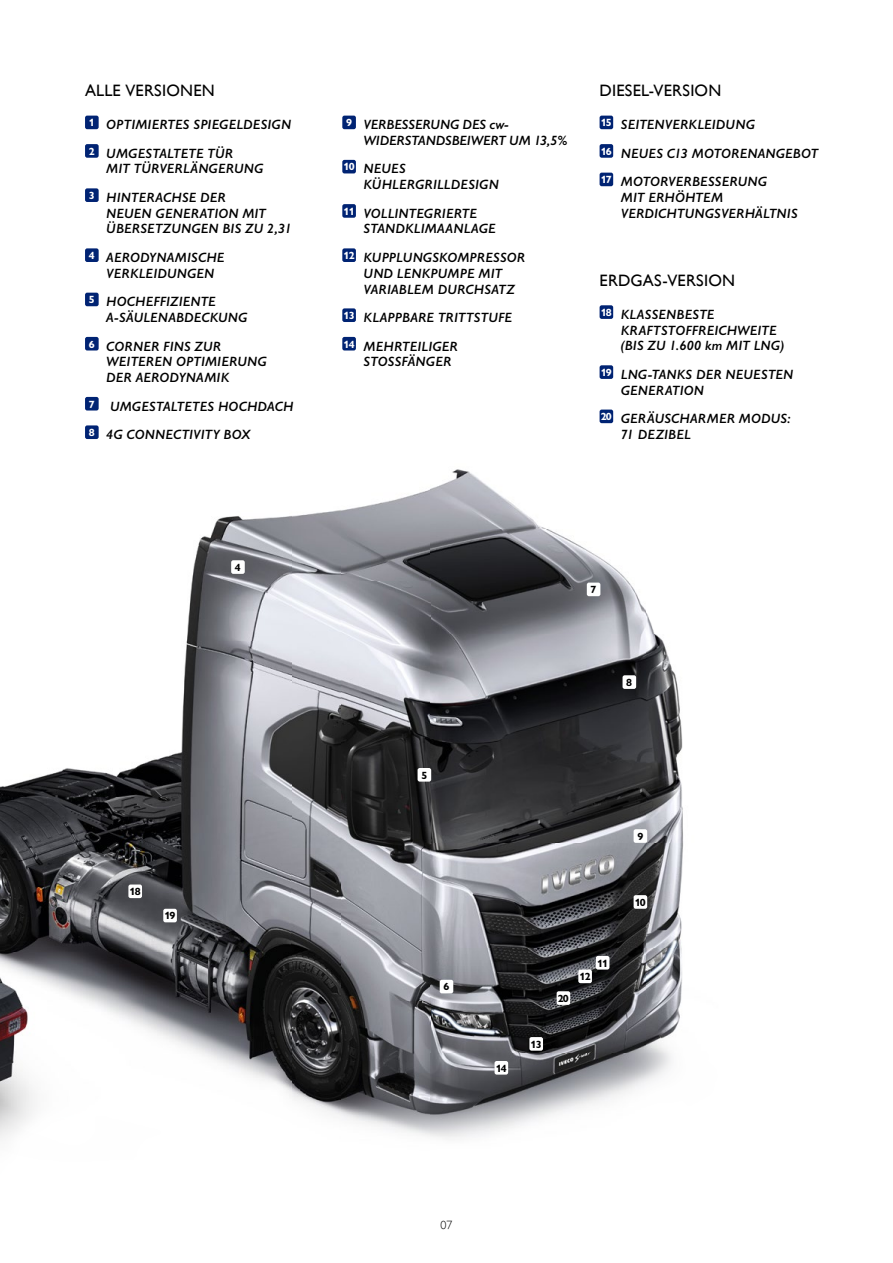
<style>
.page{position:relative;width:893px;height:1263px;background:#fff}
.page>*{position:absolute;margin:0;border:0;box-sizing:border-box;transform-origin:0 0}
.t1{font:16.5px "Gill Sans";letter-spacing:.015em;color:#000}
.t2{font:italic 600 13.5px/15.8px "Gill Sans";letter-spacing:.01em;color:#000}
.t3{font:italic 600 13.5px/15.8px "Gill Sans";letter-spacing:-.01em;color:#000}
.t4{font:300 12px "Gill Sans";color:#000}
.t5{font:700 10.5px "Gill Sans Nova";letter-spacing:-.075em;color:#000}
</style>
<div class="page">
<img style="left:431px;top:365px;width:252px;height:774px">
<img style="left:340px;top:488px;width:91px;height:649px">
<img style="left:0;top:336px;width:340px;height:804px">
<div style="left:85px;top:116px;width:14px;height:13px;background:#002373;border-radius:2px"></div>
<div style="left:85px;top:144px;width:14px;height:14px;background:#002373;border-radius:2px"></div>
<div style="left:85px;top:188px;width:14px;height:14px;background:#002373;border-radius:2px"></div>
<div style="left:85px;top:248px;width:14px;height:14px;background:#002373;border-radius:2px"></div>
<div style="left:85px;top:293px;width:14px;height:13px;background:#002373;border-radius:2px"></div>
<div style="left:85px;top:337px;width:14px;height:13px;background:#002373;border-radius:2px"></div>
<div style="left:85px;top:397px;width:14px;height:13px;background:#002373;border-radius:2px"></div>
<div style="left:85px;top:425px;width:14px;height:14px;background:#002373;border-radius:2px"></div>
<div style="left:342px;top:116px;width:14px;height:13px;background:#002373;border-radius:2px"></div>
<div style="left:342px;top:160px;width:14px;height:13px;background:#002373;border-radius:2px"></div>
<div style="left:342px;top:204px;width:14px;height:14px;background:#002373;border-radius:2px"></div>
<div style="left:342px;top:248px;width:14px;height:14px;background:#002373;border-radius:2px"></div>
<div style="left:342px;top:308px;width:14px;height:14px;background:#002373;border-radius:2px"></div>
<div style="left:342px;top:337px;width:14px;height:13px;background:#002373;border-radius:2px"></div>
<div style="left:600px;top:116px;width:13px;height:13px;background:#002373;border-radius:2px"></div>
<div style="left:600px;top:144px;width:13px;height:14px;background:#002373;border-radius:2px"></div>
<div style="left:600px;top:173px;width:13px;height:13px;background:#002373;border-radius:2px"></div>
<div style="left:600px;top:305px;width:13px;height:14px;background:#002373;border-radius:2px"></div>
<div style="left:600px;top:365px;width:13px;height:14px;background:#002373;border-radius:2px"></div>
<div style="left:600px;top:410px;width:13px;height:13px;background:#002373;border-radius:2px"></div>
<div style="left:231px;top:560px;width:14px;height:14px;background:#fff;border-radius:2px"></div>
<div style="left:418px;top:768px;width:13px;height:14px;background:#fff;border-radius:2px"></div>
<div style="left:440px;top:980px;width:13px;height:13px;background:#fff;border-radius:2px"></div>
<div style="left:587px;top:583px;width:13px;height:13px;background:#fff;border-radius:2px"></div>
<div style="left:622px;top:675px;width:14px;height:14px;background:#fff;border-radius:2px"></div>
<div style="left:634px;top:829px;width:13px;height:14px;background:#fff;border-radius:2px"></div>
<div style="left:634px;top:895px;width:13px;height:14px;background:#fff;border-radius:2px"></div>
<div style="left:596px;top:956px;width:13px;height:13px;background:#fff;border-radius:2px"></div>
<div style="left:578px;top:969px;width:14px;height:14px;background:#fff;border-radius:2px"></div>
<div style="left:557px;top:991px;width:13px;height:14px;background:#fff;border-radius:2px"></div>
<div style="left:529px;top:1037px;width:14px;height:14px;background:#fff;border-radius:2px"></div>
<div style="left:495px;top:1061px;width:13px;height:13px;background:#fff;border-radius:2px"></div>
<div style="left:128px;top:884px;width:14px;height:14px;background:#fff;border-radius:2px"></div>
<div style="left:163px;top:909px;width:14px;height:13px;background:#fff;border-radius:2px"></div>
<p class="t1" style="left:85px;top:81px;width:131px">ALLE VERSIONEN</p>
<p class="t2" style="left:89px;top:110px;width:204px;line-height:28.5px"><sup>1</sup> OPTIMIERTES SPIEGELDESIGN<br><sup>2</sup> UMGESTALTETE TÜR</p>
<p class="t2" style="left:89px;top:155px;width:176px;line-height:28.5px;text-indent:17px">MIT TÜRVERLÄNGERUNG<br><sup>3</sup> HINTERACHSE DER</p>
<p class="t2" style="left:106px;top:205px;width:187px">NEUEN GENERATION MIT<br>ÜBERSETZUNGEN BIS ZU 2,31</p>
<p class="t2" style="left:89px;top:249px;width:137px;text-align:center"><sup>4</sup> AERODYNAMISCHE<br>VERKLEIDUNGEN</p>
<p class="t2" style="left:106px;top:294px;width:143px;text-indent:-17px"><sup>5</sup> HOCHEFFIZIENTE<br>A-SÄULENABDECKUNG</p>
<p class="t2" style="left:106px;top:338px;width:162px;text-indent:-17px"><sup>6</sup> CORNER FINS ZUR<br>WEITEREN OPTIMIERUNG<br>DER AERODYNAMIK</p>
<p class="t2" style="left:89px;top:392px;width:206px;line-height:28.5px"><sup>7</sup> UMGESTALTETES HOCHDACH<br><sup>8</sup> 4G CONNECTIVITY BOX</p>
<p class="t5" style="left:235px;top:561px;width:7px">4</p>
<p class="t5" style="left:130px;top:885px;width:13px">18</p>
<p class="t5" style="left:164px;top:909px;width:13px">19</p>
<p class="t3" style="left:364px;top:117px;width:205px;text-indent:-17px"><sup>9</sup> VERBESSERUNG DES cw-<br>WIDERSTANDSBEIWERT UM 13,5%</p>
<p class="t2" style="left:364px;top:161px;width:137px;text-indent:-20px"><sup>10</sup> NEUES<br>KÜHLERGRILLDESIGN</p>
<p class="t2" style="left:364px;top:205px;width:134px;text-indent:-20px"><sup>11</sup> VOLLINTEGRIERTE<br>STANDKLIMAANLAGE</p>
<p class="t2" style="left:364px;top:249px;width:163px;text-indent:-20px"><sup>12</sup> KUPPLUNGSKOMPRESSOR<br>UND LENKPUMPE MIT<br>VARIABLEM DURCHSATZ</p>
<p class="t2" style="left:343px;top:303px;width:170px;line-height:28.5px"><sup>13</sup> KLAPPBARE TRITTSTUFE<br><sup>14</sup> MEHRTEILIGER</p>
<p class="t2" style="left:364px;top:354px;width:89px">STOSSFÄNGER</p>
<p class="t1" style="left:600px;top:81px;width:123px">DIESEL-VERSION</p>
<p class="t2" style="left:601px;top:110px;width:219px;line-height:28.5px"><sup>15</sup> SEITENVERKLEIDUNG<br><sup>16</sup> NEUES C13 MOTORENANGEBOT<br><sup>17</sup> MOTORVERBESSERUNG</p>
<p class="t2" style="left:621px;top:189px;width:178px">MIT ERHÖHTEM<br>VERDICHTUNGSVERHÄLTNIS</p>
<p class="t1" style="left:600px;top:271px;width:137px">ERDGAS-VERSION</p>
<p class="t2" style="left:621px;top:306px;width:165px;text-indent:-20px"><sup>18</sup> KLASSENBESTE<br>KRAFTSTOFFREICHWEITE (BIS ZU 1.600 km MIT LNG)</p>
<p class="t2" style="left:621px;top:366px;width:174px;text-indent:-20px"><sup>19</sup> LNG-TANKS DER NEUESTEN<br>GENERATION</p>
<p class="t2" style="left:621px;top:411px;width:171px;text-indent:-20px"><sup>20</sup> GERÄUSCHARMER MODUS:<br>71 DEZIBEL</p>
<p class="t5" style="left:421px;top:768px;width:7px">5</p>
<p class="t5" style="left:443px;top:980px;width:7px">6</p>
<p class="t5" style="left:591px;top:583px;width:7px">7</p>
<p class="t5" style="left:626px;top:676px;width:7px">8</p>
<p class="t5" style="left:496px;top:1061px;width:13px">14</p>
<p class="t5" style="left:531px;top:1037px;width:13px">13</p>
<p class="t5" style="left:558px;top:992px;width:13px">20</p>
<p class="t5" style="left:597px;top:956px;width:13px">11</p>
<p class="t5" style="left:579px;top:970px;width:13px">12</p>
<p class="t5" style="left:637px;top:830px;width:7px">9</p>
<p class="t5" style="left:635px;top:896px;width:13px">10</p>
<p class="t4" style="left:440px;top:1215px;width:13px">07</p>
</div>
